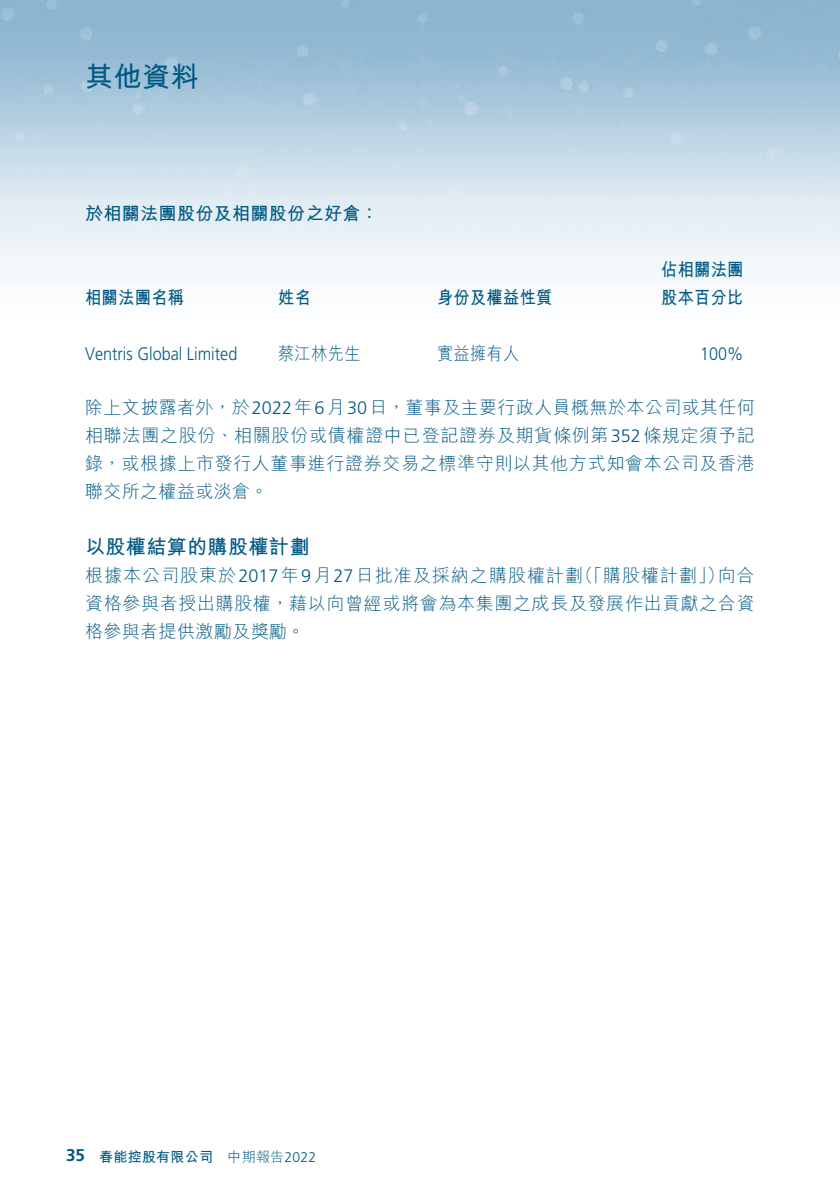
<style>
.page{position:relative;width:840px;height:1191px;background:#fff}
.page>*{position:absolute;margin:0;border:0;box-sizing:border-box;transform-origin:0 0}
.t1{font:700 28px "M Hei HK";color:#005983}
._01_H1{font:700 20px "M Hei HK";letter-spacing:.02em;color:#005983}
._00_txt{font:300 18px/28px "M Hei HK";letter-spacing:.035em;color:#005983;text-align:justify}
._50_Table_txt{font:700 18px "M Hei HK";letter-spacing:.02em;color:#005983;scale:.9 1}
._50_Table_txt-2{font:300 18px "Frutiger LT Std";color:#005983;scale:.9 1}
._02_H2{font:700 18px "M Hei HK";letter-spacing:.02em;color:#005983}
._50_Table_txt-3{font:300 18px "M Hei HK";letter-spacing:.02em;color:#005983;scale:.9 1}
.t2{font:700 17px "Frutiger LT Std";color:#005983}
.t3{font:300 14px "M Hei HK";color:#005983}
.t4{font:700 14px "M Hei HK";letter-spacing:.015em;color:#005983}
.s1{font-family:"Frutiger LT Std"}
</style>
<div class="page">
<p class="t1" style="left:85px;top:56px;width:115px">其他資料</p>
<p class="_02_H2" style="left:85px;top:200px;width:295px">於相關法團股份及相關股份之好倉：</p>
<p class="_50_Table_txt" style="left:85px;top:284px;width:111px">相關法團名稱</p>
<p class="_50_Table_txt" style="left:278px;top:284px;width:38px">姓名</p>
<p class="_50_Table_txt" style="left:437px;top:284px;width:130px">身份及權益性質</p>
<p class="_50_Table_txt" style="left:660px;top:256px;width:93px">佔相關法團</p>
<p class="_50_Table_txt" style="left:660px;top:284px;width:93px">股本百分比</p>
<p class="_50_Table_txt-3" style="left:437px;top:344px;width:93px">實益擁有人</p>
<p class="_50_Table_txt-3" style="left:278px;top:344px;width:93px">蔡江林先生</p>
<p class="_50_Table_txt-2" style="left:85px;top:344px;width:170px">Ventris Global Limited</p>
<p class="_00_txt" style="left:85px;top:393px;width:671px">除上文披露者外，於<span class="s1">2022</span>年<span class="s1">6</span>月<span class="s1">30</span>日，董事及主要行政人員概無於本公司或其任何相聯法團之股份、相關股份或債權證中已登記證券及期貨條例第<span class="s1">352</span>條規定須予記錄，或根據上市發行人董事進行證券交易之標準守則以其他方式知會本公司及香港聯交所之權益或淡倉。</p>
<p class="_01_H1" style="left:85px;top:532px;width:226px">以股權結算的購股權計劃</p>
<p class="_00_txt" style="left:717px;top:561px;width:38px">向合</p>
<p class="_50_Table_txt-2" style="left:699px;top:344px;width:50px">100%</p>
<p class="_00_txt" style="left:575px;top:561px;width:151px">（「購股權計劃」）</p>
<p class="_00_txt" style="left:85px;top:561px;width:671px;text-align:left">根據本公司股東於<span class="s1">2017</span>年<span class="s1">9</span>月<span class="s1">27</span>日批准及採納之購股權計劃<br>資格參與者授出購股權，藉以向曾經或將會為本集團之成長及發展作出貢獻之合資格參與者提供激勵及獎勵。</p>
<p class="t2" style="left:66px;top:1145px;width:20px">35</p>
<p class="t4" style="left:99px;top:1146px;width:115px">春能控股有限公司</p>
<p class="t3" style="left:227px;top:1149px;width:90px">中期報告<span class="s1">2022</span></p>
</div>
